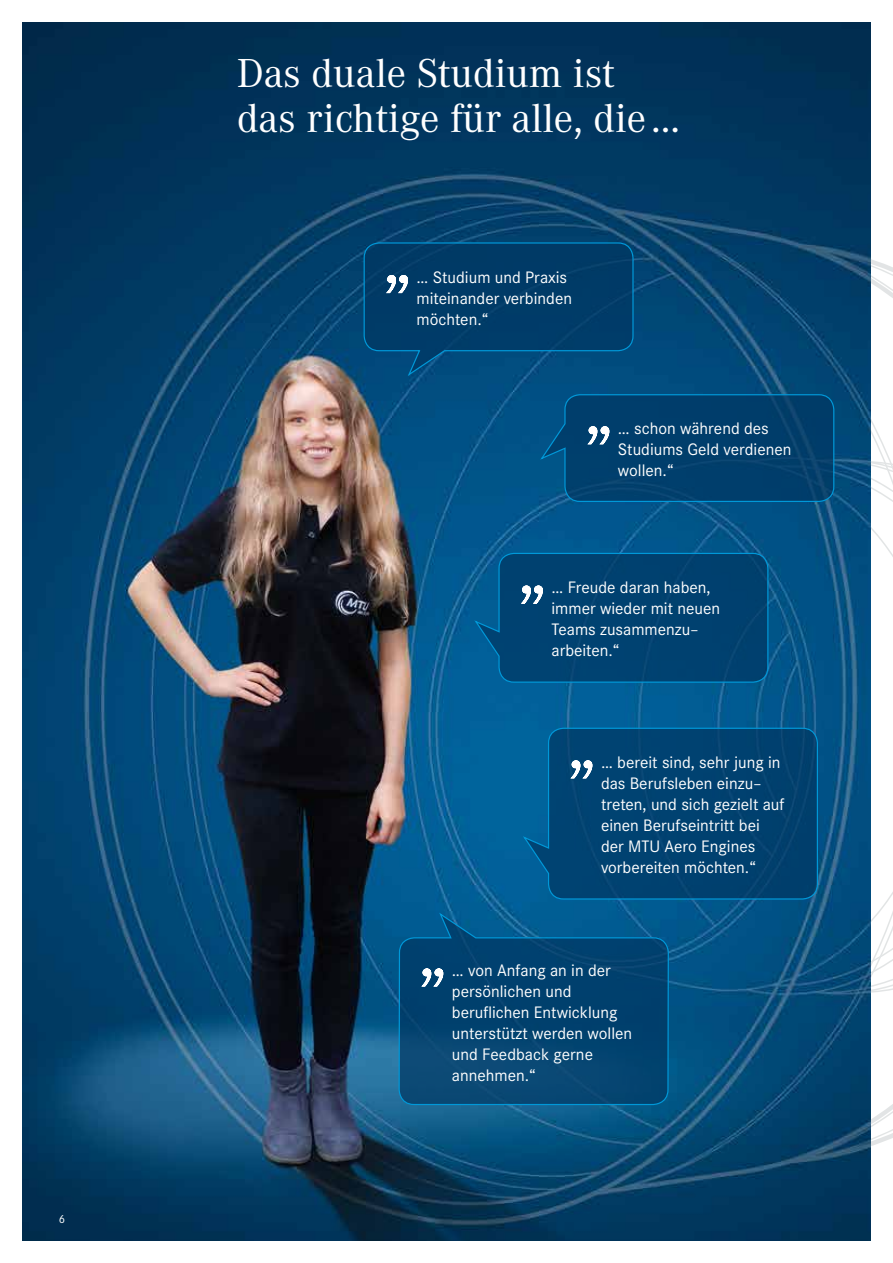
<style>
.page{position:relative;width:893px;height:1263px;background:#fff}
.page>*{position:absolute;margin:0;border:0;box-sizing:border-box;transform-origin:0 0}
.t1{font:42px/45px "Corporate A";color:#fff}
.t2{font:17.25px/21px "Corporate S";color:#fff}
.t3{font:12px "Corporate S";color:#fff}
</style>
<div class="page">
<img style="left:22px;top:23px;width:848px;height:1217px">
<svg style="left:398px;top:911px;width:271px;height:330px;background:#064773"></svg>
<svg style="left:521px;top:727px;width:298px;height:173px;background:#004676"></svg>
<svg style="left:363px;top:242px;width:271px;height:136px;background:#02426f"></svg>
<svg style="left:421px;top:968px;width:22px;height:18px"></svg>
<svg style="left:570px;top:760px;width:22px;height:18px"></svg>
<svg style="left:473px;top:552px;width:296px;height:131px;background:#014676"></svg>
<svg style="left:538px;top:394px;width:297px;height:109px;background:#024472"></svg>
<p class="t3" style="left:59px;top:1212px;width:8px">6</p>
<h1 class="t1" style="left:237px;top:49px;width:445px">Das duale Studium ist das richtige für alle, die…</h1>
<p class="t2" style="left:417px;top:266px;width:157px">… Studium und Praxis miteinander verbinden möchten.“</p>
<p class="t2" style="left:618px;top:418px;width:175px">… schon während des<br>Studiums Geld verdienen wollen.“</p>
<p class="t2" style="left:551px;top:577px;width:170px">… Freude daran haben, immer wieder mit neuen<br>Teams zusammenzu– arbeiten.“</p>
<p class="t2" style="left:601px;top:752px;width:185px">… bereit sind, sehr jung in das Berufsleben einzu– treten, und sich gezielt auf einen Berufseintritt bei der MTU Aero Engines vorbereiten möchten.“</p>
<p class="t2" style="left:452px;top:960px;width:182px">… von Anfang an in der persönlichen und beruflichen Entwicklung unterstützt werden wollen und Feedback gerne annehmen.“</p>
</div>
